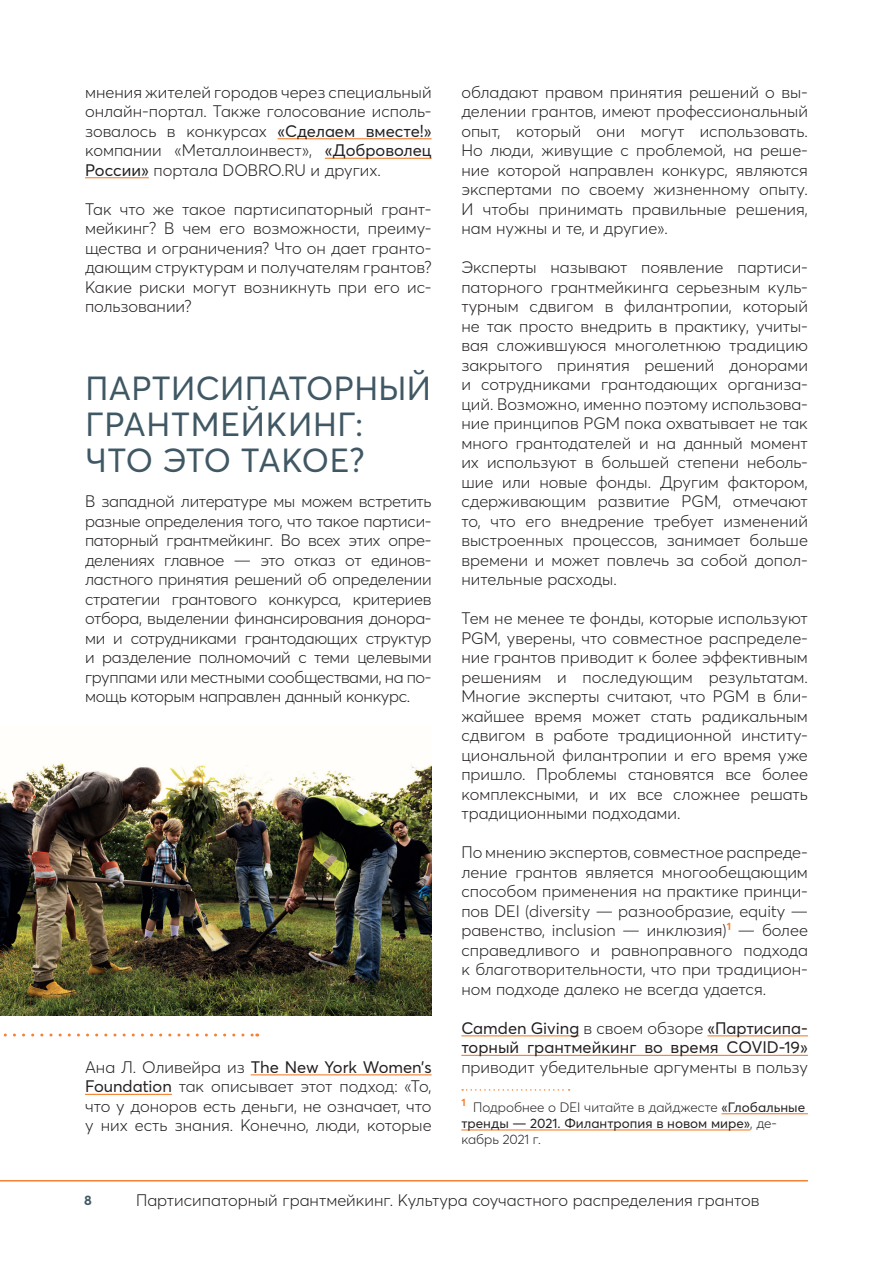
<style>
.page{position:relative;width:893px;height:1263px;background:#fff}
.page>*{position:absolute;margin:0;border:0;box-sizing:border-box;transform-origin:0 0}
.t1{font:33px/36px "Averta CY";letter-spacing:.01em;color:#3f5864}
.text{font:300 16.5px/19.5px "Averta CY";color:#231f20;text-align:justify}
.text-2{font:16.5px/19.5px "Averta CY";color:#231f20;text-align:justify}
.Snoska{font:300 13.5px/16.2px "Averta CY";color:#231f20}
.t2{font:700 13.5px "Averta CY";color:#3f5864}
.s1{font-weight:400}
.s2{font-weight:300}
</style>
<div class="page">
<hr style="left:0;top:1180px;width:808px;height:1px;background:#f48232">
<hr style="left:461px;top:1035px;width:118px;height:1px;background:#f48232">
<hr style="left:707px;top:1035px;width:101px;height:1px;background:#f48232">
<hr style="left:461px;top:1055px;width:347px;height:1px;background:#f48232">
<svg style="left:462px;top:1089px;width:108px;height:2px"></svg>
<hr style="left:721px;top:1113px;width:87px;height:1px;background:#f48232">
<hr style="left:461px;top:1129px;width:289px;height:1px;background:#f48232">
<hr style="left:278px;top:138px;width:154px;height:1px;background:#f48232">
<hr style="left:325px;top:158px;width:107px;height:1px;background:#f48232">
<hr style="left:85px;top:177px;width:64px;height:1px;background:#f48232">
<hr style="left:251px;top:1074px;width:181px;height:1px;background:#f48232">
<hr style="left:85px;top:1094px;width:87px;height:1px;background:#f48232">
<img style="left:0;top:762px;width:432px;height:253px">
<svg style="left:3px;top:1033px;width:255px;height:3px"></svg>
<p class="text" style="left:85px;top:81px;width:348px">мнения жителей городов через специальный онлайн-портал. Также голосование исполь&shy;зовалось в конкурсах <span class="s1">«Сделаем вместе!» </span>компании «Металлоинвест», <span class="s1">«Доброволец России»</span> портала DOBRO.RU и других.</p>
<p class="text" style="left:85px;top:198px;width:348px">Так что же такое партисипаторный грант&shy;мейкинг? В чем его возможности, преиму&shy;щества и ограничения? Что он дает гранто&shy;дающим структурам и получателям грантов?<br>Какие риски могут возникнуть при его ис&shy;пользовании?</p>
<h1 class="t1" style="left:85px;top:369px;width:347px">ПАРТИСИПАТОРНЫЙ<br>ГРАНТМЕЙКИНГ:<br>ЧТО ЭТО ТАКОЕ?</h1>
<p class="text" style="left:85px;top:491px;width:348px">В западной литературе мы можем встретить разные определения того, что такое партиси&shy;паторный грантмейкинг. Во всех этих опре&shy;делениях главное — это отказ от единов&shy;ластного принятия решений об определении стратегии грантового конкурса, критериев отбора, выделении финансирования донора&shy;ми и сотрудниками грантодающих структур и разделение полномочий с теми целевыми группами или местными сообществами, на по&shy;мощь которым направлен данный конкурс.</p>
<p class="text" style="left:85px;top:1056px;width:348px">Ана Л. Оливейра из <span class="s1">The New York Women’s Foundation</span> так описывает этот подход: «То, что у доноров есть деньги, не означает, что у них есть знания. Конечно, люди, которые</p>
<p class="text" style="left:461px;top:81px;width:348px">обладают правом принятия решений о вы&shy;делении грантов, имеют профессиональный опыт, который они могут использовать.<br>Но люди, живущие с проблемой, на реше&shy;ние которой направлен конкурс, являются экспертами по своему жизненному опыту.<br>И чтобы принимать правильные решения, нам нужны и те, и другие».</p>
<p class="text" style="left:461px;top:257px;width:348px">Эксперты называют появление партиси&shy;паторного грантмейкинга серьезным куль&shy;турным сдвигом в филантропии, который не так просто внедрить в практику, учиты&shy;вая сложившуюся многолетнюю традицию закрытого принятия решений донорами и сотрудниками грантодающих организа&shy;ций. Возможно, именно поэтому использова&shy;ние принципов PGM пока охватывает не так много грантодателей и на данный момент их используют в большей степени неболь&shy;шие или новые фонды. Другим фактором, сдерживающим развитие PGM, отмечают то, что его внедрение требует изменений выстроенных процессов, занимает больше времени и может повлечь за собой допол&shy;нительные расходы.</p>
<p class="text" style="left:461px;top:608px;width:348px">Тем не менее те фонды, которые используют PGM, уверены, что совместное распределе&shy;ние грантов приводит к более эффективным решениям и последующим результатам.<br>Многие эксперты считают, что PGM в бли&shy;жайшее время может стать радикальным сдвигом в работе традиционной институ&shy;циональной филантропии и его время уже пришло. Проблемы становятся все более комплексными, и их все сложнее решать традиционными подходами.</p>
<p class="text" style="left:461px;top:842px;width:348px">По мнению экспертов, совместное распреде&shy;ление грантов является многообещающим способом применения на практике принци&shy;пов DEI (diversity — разнообразие, equity — равенство, inclusion — инклюзия)<sup>1</sup> — более справедливого и равноправного подхода к благотворительности, что при традицион&shy;ном подходе далеко не всегда удается.</p>
<p class="text-2" style="left:461px;top:1017px;width:348px">Camden Giving <span class="s2">в своем обзоре</span> «Партисипа&shy;торный грантмейкинг во время COVID-19» <span class="s2">приводит убедительные аргументы в пользу</span></p>
<p class="Snoska" style="left:461px;top:1098px;width:345px"><sup>1</sup> Подробнее о DEI читайте в дайджесте <span class="s1">«Глобальные тренды — 2021. Филантропия в новом мире»</span>, де&shy;кабрь 2021 г.</p>
<p class="t2" style="left:84px;top:1190px;width:9px">8</p>
<p class="text" style="left:136px;top:1189px;width:625px">Партисипаторный грантмейкинг. Культура соучастного распределения грантов</p>
</div>
